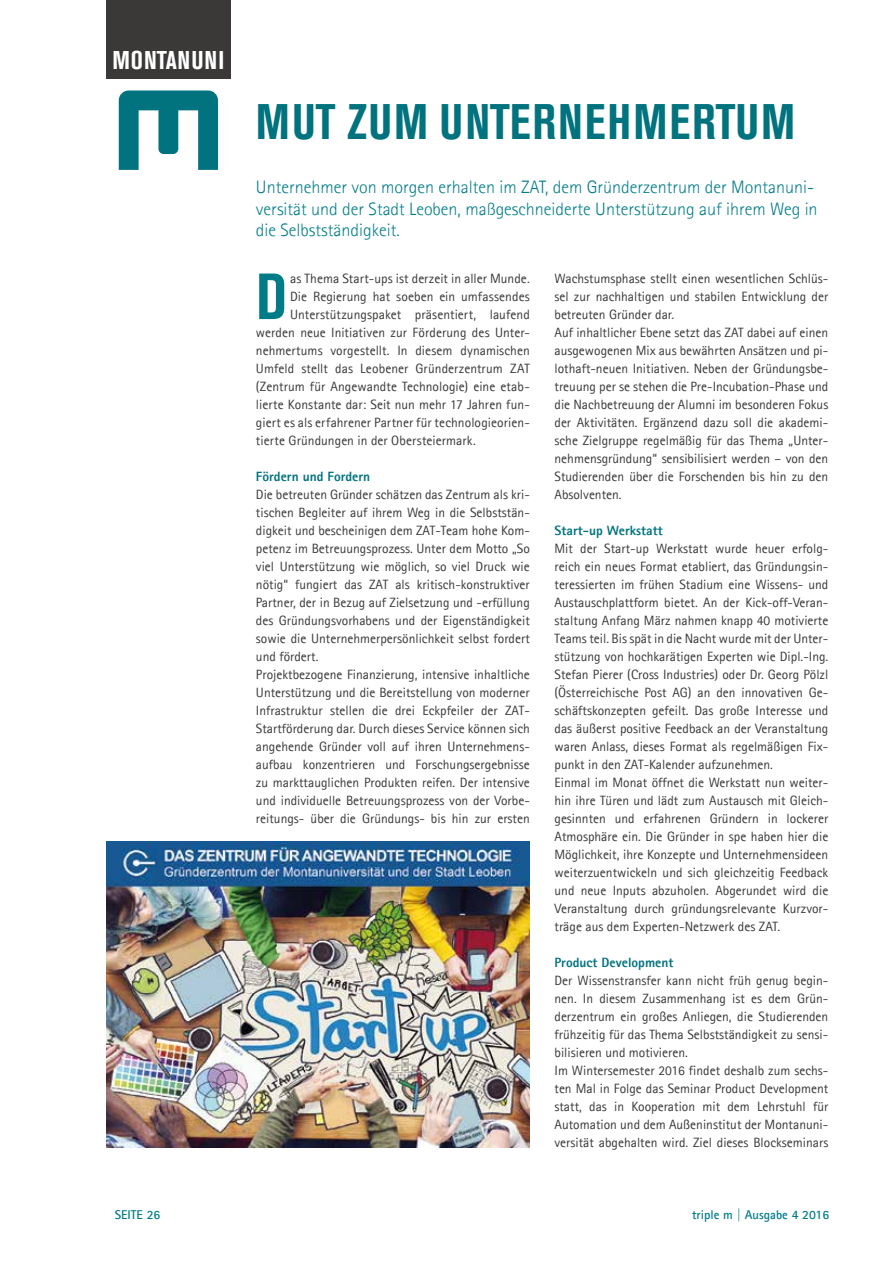
<style>
.page{position:relative;width:893px;height:1263px;background:#fff}
.page>*{position:absolute;margin:0;border:0;box-sizing:border-box;transform-origin:0 0}
.t1{font:700 condensed 64.5px "Akzidenz Grotesk BE";color:#007c88}
.t2{font:700 condensed 49.5px "Akzidenz Grotesk BE";letter-spacing:.04em;color:#00737e}
.t3{font:700 condensed 25.5px "Akzidenz Grotesk BE";letter-spacing:.035em;color:#fff}
.t4{font:300 18px/21.6px "Agfa Rotis Sans Serif";color:#007c88}
.t5{font:13.5px/18px "Agfa Rotis Sans Serif";color:#3a3938}
.t6{font:800 13.5px "Agfa Rotis Sans Serif";color:#00737e}
.t7{font:700 12.75px "Agfa Rotis Sans Serif";color:#007c88}
</style>
<div class="page">
<img style="left:106px;top:841px;width:424px;height:306px">
<div style="left:106px;top:0;width:124px;height:79px;background:#3a3938"></div>
<svg style="left:118px;top:90px;width:100px;height:80px"></svg>
<h3 class="t3" style="left:112px;top:45px;width:113px">MONTANUNI</h3>
<h2 class="t2" style="left:256px;top:94px;width:541px">MUT ZUM UNTERNEHMERTUM</h2>
<h3 class="t4" style="left:256px;top:176px;width:563px">Unternehmer von morgen erhalten im ZAT, dem Gründerzentrum der Montanuni&shy;versität und der Stadt Leoben, maßgeschneiderte Unterstützung auf ihrem Weg in die Selbstständigkeit.</h3>
<h1 class="t1" style="left:256px;top:260px;width:32px">D</h1>
<p class="t5" style="left:290px;top:269px;width:241px">as Thema Start-ups ist derzeit in aller Munde.</p>
<p class="t5" style="left:554px;top:269px;width:275px">Wachstumsphase stellt einen wesentlichen Schlüs&shy;sel zur nachhaltigen und stabilen Entwicklung der betreuten Gründer dar.<br>Auf inhaltlicher Ebene setzt das ZAT dabei auf einen ausgewogenen Mix aus bewährten Ansätzen und pi&shy;lothaft-neuen Initiativen. Neben der Gründungsbe&shy;treuung per se stehen die Pre-Incubation-Phase und die Nachbetreuung der Alumni im besonderen Fokus der Aktivitäten. Ergänzend dazu soll die akademi&shy;sche Zielgruppe regelmäßig für das Thema „Unter&shy;nehmensgründung“ sensibilisiert werden – von den Studierenden über die Forschenden bis hin zu den Absolventen.</p>
<p class="t6" style="left:554px;top:522px;width:110px">Start-up Werkstatt</p>
<p class="t5" style="left:554px;top:539px;width:275px">Mit der Start-up Werkstatt wurde heuer erfolg&shy;reich ein neues Format etabliert, das Gründungsin&shy;teressierten im frühen Stadium eine Wissens- und Austauschplattform bietet. An der Kick-off-Veran&shy;staltung Anfang März nahmen knapp 40 motivierte Teams teil. Bis spät in die Nacht wurde mit der Unter&shy;stützung von hochkarätigen Experten wie Dipl.-Ing.<br>Stefan Pierer (Cross Industries) oder Dr. Georg Pölzl (Österreichische Post AG) an den innovativen Ge&shy;schäftskonzepten gefeilt. Das große Interesse und das äußerst positive Feedback an der Veranstaltung waren Anlass, dieses Format als regelmäßigen Fix&shy;punkt in den ZAT-Kalender aufzunehmen.<br>Einmal im Monat öffnet die Werkstatt nun weiter&shy;hin ihre Türen und lädt zum Austausch mit Gleich&shy;gesinnten und erfahrenen Gründern in lockerer Atmosphäre ein. Die Gründer in spe haben hier die Möglichkeit, ihre Konzepte und Unternehmensideen weiterzuentwickeln und sich gleichzeitig Feedback und neue Inputs abzuholen. Abgerundet wird die Veranstaltung durch gründungsrelevante Kurzvor&shy;träge aus dem Experten-Netzwerk des ZAT.</p>
<p class="t6" style="left:554px;top:954px;width:120px">Product Development</p>
<p class="t5" style="left:554px;top:971px;width:275px">Der Wissenstransfer kann nicht früh genug begin&shy;nen. In diesem Zusammenhang ist es dem Grün&shy;derzentrum ein großes Anliegen, die Studierenden frühzeitig für das Thema Selbstständigkeit zu sensi&shy;bilisieren und motivieren.<br>Im Wintersemester 2016 findet deshalb zum sechs&shy;ten Mal in Folge das Seminar Product Development statt, das in Kooperation mit dem Lehrstuhl für Automation und dem Außeninstitut der Montanuni&shy;versität abgehalten wird. Ziel dieses Blockseminars</p>
<p class="t5" style="left:290px;top:287px;width:241px">Die Regierung hat soeben ein umfassendes</p>
<p class="t5" style="left:290px;top:305px;width:241px">Unterstützungspaket präsentiert, laufend</p>
<p class="t5" style="left:256px;top:323px;width:275px">werden neue Initiativen zur Förderung des Unter-</p>
<p class="t5" style="left:256px;top:341px;width:275px">nehmertums vorgestellt. In diesem dynamischen</p>
<p class="t5" style="left:256px;top:359px;width:275px">Umfeld stellt das Leobener Gründerzentrum ZAT</p>
<p class="t5" style="left:256px;top:377px;width:275px">(Zentrum für Angewandte Technologie) eine etab-</p>
<p class="t5" style="left:256px;top:395px;width:275px">lierte Konstante dar: Seit nun mehr 17 Jahren fun-</p>
<p class="t5" style="left:256px;top:413px;width:275px">giert es als erfahrener Partner für technologieorien-</p>
<p class="t5" style="left:256px;top:431px;width:221px">tierte Gründungen in der Obersteiermark.</p>
<p class="t6" style="left:256px;top:468px;width:116px">Fördern und Fordern</p>
<p class="t5" style="left:256px;top:485px;width:275px">Die betreuten Gründer schätzen das Zentrum als kri&shy;tischen Begleiter auf ihrem Weg in die Selbststän&shy;digkeit und bescheinigen dem ZAT-Team hohe Kom&shy;petenz im Betreuungsprozess. Unter dem Motto „So viel Unterstützung wie möglich, so viel Druck wie nötig“ fungiert das ZAT als kritisch-konstruktiver Partner, der in Bezug auf Zielsetzung und -erfüllung des Gründungsvorhabens und der Eigenständigkeit sowie die Unternehmerpersönlichkeit selbst fordert und fördert.<br>Projektbezogene Finanzierung, intensive inhaltliche Unterstützung und die Bereitstellung von moderner Infrastruktur stellen die drei Eckpfeiler der ZAT-Startförderung dar. Durch dieses Service können sich angehende Gründer voll auf ihren Unternehmens&shy;aufbau konzentrieren und Forschungsergebnisse zu markttauglichen Produkten reifen. Der intensive und individuelle Betreuungsprozess von der Vorbe&shy;reitungs- über die Gründungs- bis hin zur ersten</p>
<p class="t7" style="left:115px;top:1207px;width:47px">SEITE 26</p>
<p class="t7" style="left:692px;top:1207px;width:139px">triple m | Ausgabe 4 2016</p>
</div>
